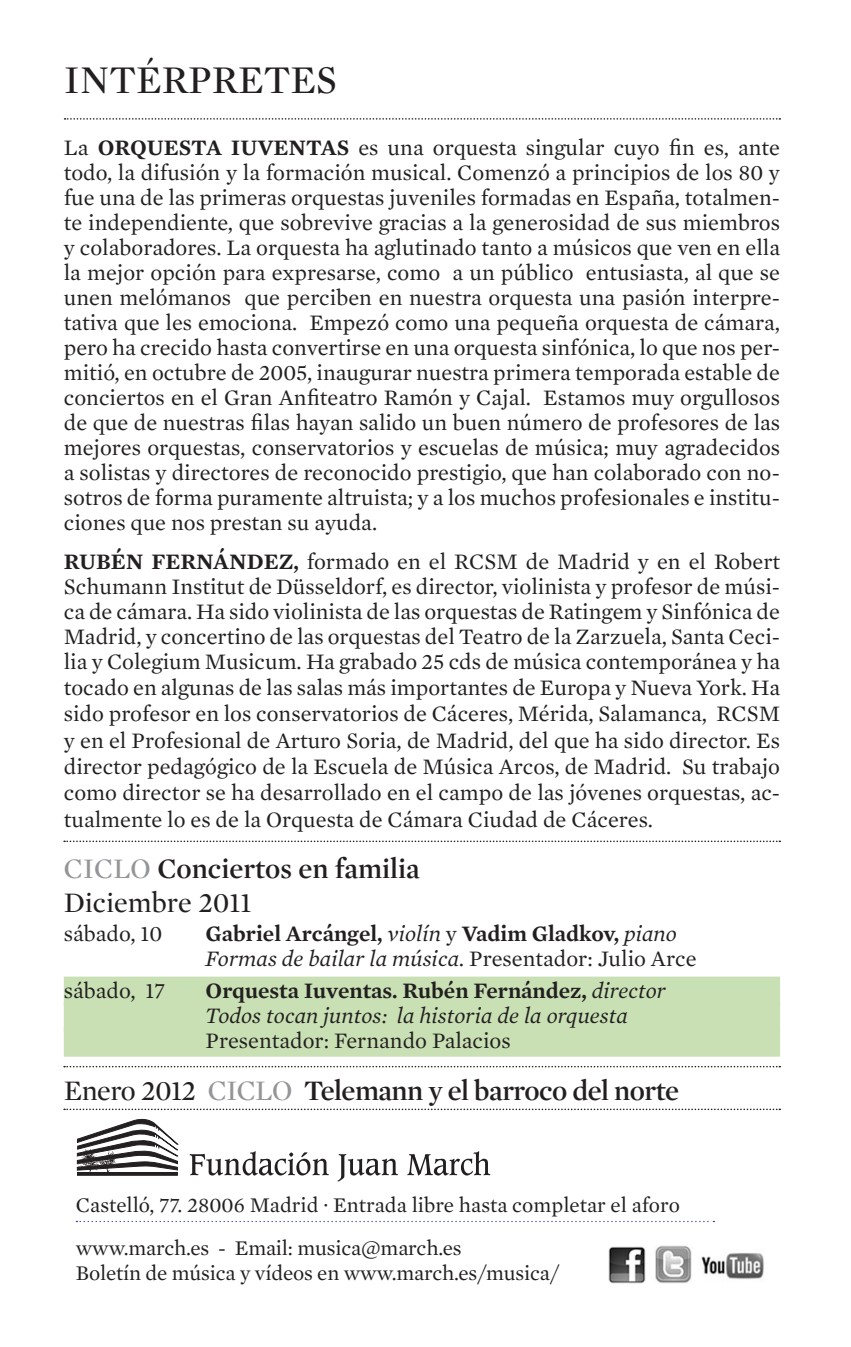
<style>
.page{position:relative;width:851px;height:1347px;background:#fff}
.page>*{position:absolute;margin:0;border:0;box-sizing:border-box;transform-origin:0 0}
._0_Encabezados{font:40px "Mercury Display";color:#231f20}
._5_Listado_ciclos_ti{font:600 28.75px "Mercury Display";letter-spacing:-.02em;color:#231f20}
._5_Listado_ciclos{font:600 28.75px "Mercury Display";color:#231f20}
._5_Listado_ciclos-2{font:28.75px "Mercury Display";color:#231f20}
._5_Listado_ciclos_de{font:22.5px/25px "Mercury Text G1";color:#231f20;text-align:justify}
._5_Listado_ciclos-3{font:italic 22.5px "Mercury Text G1";color:#231f20}
._5_Listado_ciclos-4{font:600 22.5px "Mercury Text G1";color:#231f20}
._5_Listado_ciclos_de-2{font:600 22.5px "Mercury Text G1";color:#231f20}
._5_Listado_ciclos_de-3{font:italic 22.5px "Mercury Text G1";color:#231f20}
._5_Listado_ciclos-5{font:22.5px "Mercury Text G1";color:#231f20}
.t1{font:21.25px "Mercury Text G1";letter-spacing:-.01em;color:#231f20}
.s1{font-weight:600}
.s2{font-weight:400;color:#939598}
.s3{font-weight:400;font-style:italic}
.s4{font-weight:400}
.s5{font-style:normal}
</style>
<div class="page">
<svg style="left:64px;top:1108px;width:716px;height:2px"></svg>
<svg style="left:65px;top:118px;width:715px;height:2px"></svg>
<div style="left:64px;top:976px;width:716px;height:30px;background:#c8e0b4"></div>
<div style="left:64px;top:1001px;width:716px;height:30px;background:#c8e0b4"></div>
<div style="left:64px;top:1026px;width:716px;height:30px;background:#c8e0b4"></div>
<svg style="left:64px;top:840px;width:716px;height:2px"></svg>
<svg style="left:77px;top:1118px;width:101px;height:57px"></svg>
<img style="left:76px;top:1144px;width:42px;height:32px">
<svg style="left:189px;top:1151px;width:140px;height:24px"></svg>
<svg style="left:337px;top:1154px;width:61px;height:27px"></svg>
<svg style="left:407px;top:1151px;width:83px;height:24px"></svg>
<svg style="left:76px;top:1220px;width:638px;height:2px"></svg>
<img style="left:608px;top:1246px;width:37px;height:37px">
<img style="left:655px;top:1245px;width:37px;height:38px">
<img style="left:701px;top:1253px;width:63px;height:27px">
<svg style="left:64px;top:1065px;width:716px;height:2px"></svg>
<p class="_0_Encabezados" style="left:64px;top:55px;width:275px">INTÉRPRETES</p>
<p class="_5_Listado_ciclos_de" style="left:64px;top:134px;width:717px">La <span class="s1">ORQUESTA IUVENTAS</span> es una orquesta singular cuyo fin es, ante todo, la difusión y la formación musical. Comenzó a principios de los 80 y fue una de las primeras orquestas juveniles formadas en España, totalmen&shy;te independiente, que sobrevive gracias a la generosidad de sus miembros y colaboradores. La orquesta ha aglutinado tanto a músicos que ven en ella la mejor opción para expresarse, como a un público entusiasta, al que se unen melómanos que perciben en nuestra orquesta una pasión interpre&shy;tativa que les emociona. Empezó como una pequeña orquesta de cámara, pero ha crecido hasta convertirse en una orquesta sinfónica, lo que nos per&shy;mitió, en octubre de 2005, inaugurar nuestra primera temporada estable de conciertos en el Gran Anfiteatro Ramón y Cajal. Estamos muy orgullosos de que de nuestras filas hayan salido un buen número de profesores de las mejores orquestas, conservatorios y escuelas de música; muy agradecidos a solistas y directores de reconocido prestigio, que han colaborado con no&shy;sotros de forma puramente altruista; y a los muchos profesionales e institu&shy;ciones que nos prestan su ayuda.</p>
<p class="_5_Listado_ciclos_de" style="left:64px;top:548px;width:717px;line-height:25.8px"><span class="s1">RUBÉN FERNÁNDEZ,</span> formado en el RCSM de Madrid y en el Robert Schumann Institut de Düsseldorf, es director, violinista y profesor de músi&shy;ca de cámara. Ha sido violinista de las orquestas de Ratingem y Sinfónica de Madrid, y concertino de las orquestas del Teatro de la Zarzuela, Santa Ceci&shy;lia y Colegium Musicum. Ha grabado 25 cds de música contemporánea y ha tocado en algunas de las salas más importantes de Europa y Nueva York. Ha sido profesor en los conservatorios de Cáceres, Mérida, Salamanca, RCSM y en el Profesional de Arturo Soria, de Madrid, del que ha sido director. Es director pedagógico de la Escuela de Música Arcos, de Madrid. Su trabajo como director se ha desarrollado en el campo de las jóvenes orquestas, ac&shy;tualmente lo es de la Orquesta de Cámara Ciudad de Cáceres.</p>
<p class="_5_Listado_ciclos" style="left:64px;top:850px;width:357px"><span class="s2">CICLO</span> Conciertos en familia</p>
<p class="_5_Listado_ciclos-2" style="left:64px;top:884px;width:189px">Diciembre 2011</p>
<p class="_5_Listado_ciclos-5" style="left:64px;top:919px;width:100px">sábado, 10</p>
<p class="_5_Listado_ciclos-4" style="left:206px;top:919px;width:472px">Gabriel Arcángel, <span class="s3">violín</span> <span class="s4">y</span> Vadim Gladkov, <span class="s3">piano</span></p>
<p class="_5_Listado_ciclos-3" style="left:206px;top:944px;width:492px">Formas de bailar la música. <span class="s5">Presentador: Julio Arce</span></p>
<p class="_5_Listado_ciclos_de" style="left:64px;top:977px;width:103px">sábado, 17</p>
<p class="_5_Listado_ciclos_de-2" style="left:206px;top:976px;width:462px">Orquesta Iuventas. Rubén Fernández, <span class="s3">director</span></p>
<p class="_5_Listado_ciclos_de-3" style="left:206px;top:1001px;width:424px">Todos tocan juntos: la historia de la orquesta</p>
<p class="_5_Listado_ciclos_de" style="left:206px;top:1027px;width:306px">Presentador: Fernando Palacios</p>
<p class="_5_Listado_ciclos_ti" style="left:64px;top:1072px;width:616px"><span class="s4">Enero 2012</span> <span class="s2">CICLO</span> Telemann y el barroco del norte</p>
<p class="t1" style="left:76px;top:1191px;width:605px">Castelló, 77. 28006 Madrid · Entrada libre hasta completar el aforo</p>
<p class="t1" style="left:76px;top:1234px;width:387px">www.march.es - Email: musica@march.es</p>
<p class="t1" style="left:76px;top:1259px;width:485px">Boletín de música y vídeos en www.march.es/musica/</p>
</div>
